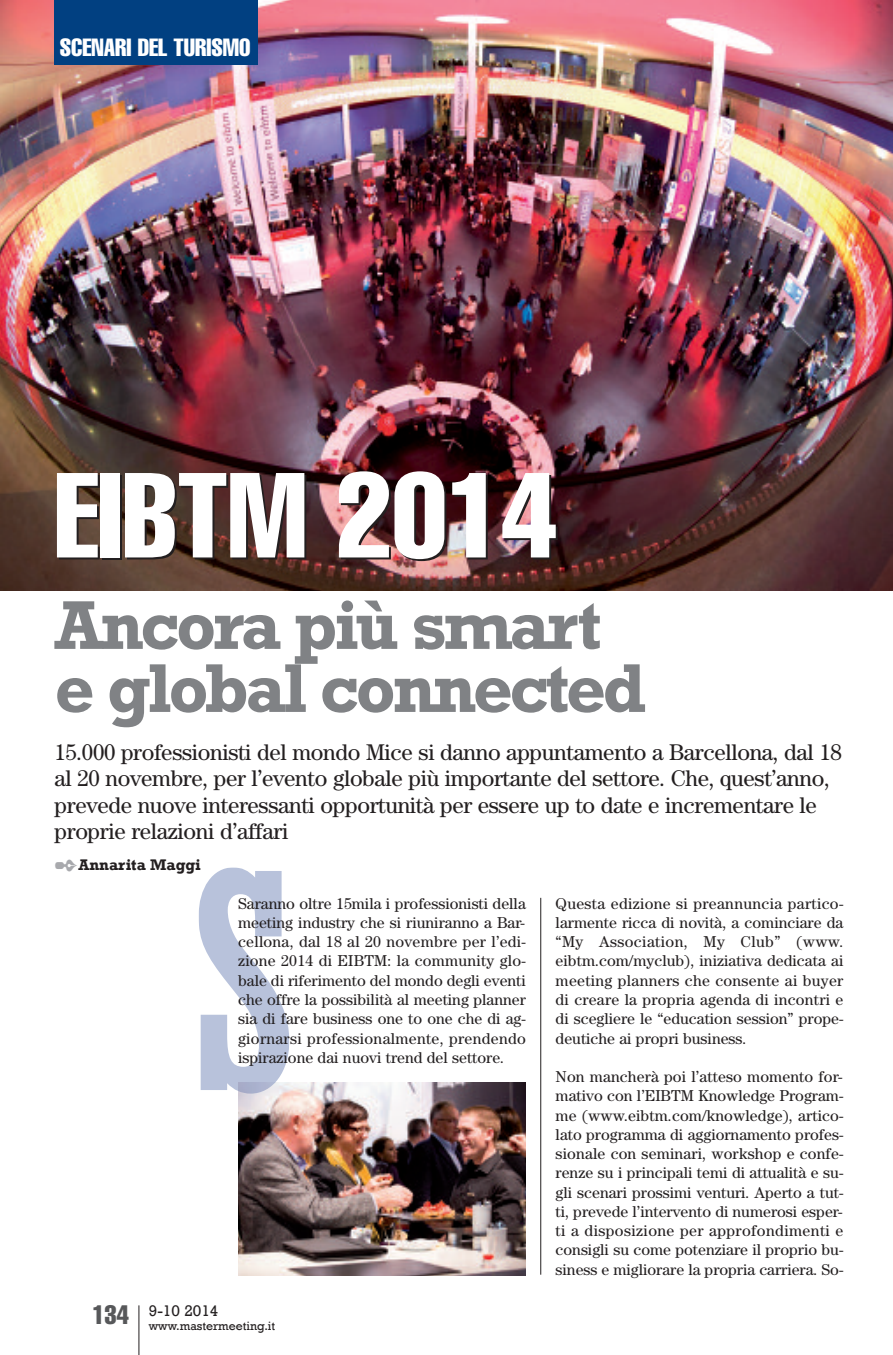
<style>
.page{position:relative;width:893px;height:1355px;background:#fff}
.page>*{position:absolute;margin:0;border:0;box-sizing:border-box;transform-origin:0 0}
.t1{font:extra-condensed 118.48px "Helvetica";color:#fff}
.t2{font:700 70px/63px "Rockwell";letter-spacing:-.05em;color:#808285}
.t3{font:extra-condensed 24.5px "Helvetica";color:#fff}
.t4{font:22.75px/26.2px "Century";letter-spacing:-.015em;color:#231f20}
.t5{font:15.75px/19.2px "Century";color:#231f20;text-align:justify}
.t6{font:700 15.75px "Rockwell";color:#231f20}
.t7{font:15.75px "Rockwell";color:#231f20}
.t8{font:12.25px "Rockwell";color:#231f20}
.s1{color:#a8a9ad}
</style>
<div class="page">
<img style="left:238px;top:1082px;width:288px;height:193px">
<img style="left:0;top:0;width:893px;height:590px">
<hr style="left:540px;top:897px;width:1px;height:377px;background:#231f20">
<hr style="left:138px;top:1305px;width:1px;height:49px;background:#231f20">
<div style="left:55px;top:0;width:203px;height:64px;background:#014081"></div>
<svg style="left:199px;top:867px;width:90px;height:226px"></svg>
<img style="left:238px;top:1082px;width:37px;height:11px">
<h3 class="t3" style="left:60px;top:39px;width:192px">SCENARI DEL TURISMO</h3>
<h1 class="t1" style="left:55px;top:473px;width:504px">EIBTM 2014</h1>
<h2 class="t2" style="left:55px;top:592px;width:593px">Ancora più smart e global connected</h2>
<p class="t4" style="left:55px;top:741px;width:789px">15.000 professionisti del mondo Mice si danno appuntamento a Barcellona, dal 18 al 20 novembre, per l’evento globale più importante del settore. Che, quest’anno, prevede nuove interessanti opportunità per essere up to date e incrementare le proprie relazioni d’affari</p>
<p class="t6" style="left:55px;top:855px;width:148px"><span class="s1">✒</span>Annarita Maggi</p>
<p class="t5" style="left:238px;top:895px;width:289px">Saranno oltre 15mila i professionisti della meeting industry che si riuniranno a Bar&shy;cellona, dal 18 al 20 novembre per l’edi&shy;zione 2014 di EIBTM: la community glo&shy;bale di riferimento del mondo degli eventi che offre la possibilità al meeting planner sia di fare business one to one che di ag&shy;giornarsi professionalmente, prendendo ispirazione dai nuovi trend del settore.</p>
<p class="t8" style="left:92px;top:1318px;width:184px"><sup>134</sup> www.mastermeeting.it</p>
<p class="t7" style="left:149px;top:1300px;width:71px">9-10 2014</p>
<p class="t5" style="left:556px;top:895px;width:289px">Questa edizione si preannuncia partico&shy;larmente ricca di novità, a cominciare da “My Association, My Club” (www. eibtm.com/myclub), iniziativa dedicata ai meeting planners che consente ai buyer di creare la propria agenda di incontri e di scegliere le “education session” prope&shy;deutiche ai propri business.</p>
<p class="t5" style="left:556px;top:1068px;width:289px">Non mancherà poi l’atteso momento for&shy;mativo con l’EIBTM Knowledge Program&shy;me (www.eibtm.com/knowledge), artico&shy;lato programma di aggiornamento profes&shy;sionale con seminari, workshop e confe&shy;renze su i principali temi di attualità e su&shy;gli scenari prossimi venturi. Aperto a tut&shy;ti, prevede l’intervento di numerosi esper&shy;ti a disposizione per approfondimenti e consigli su come potenziare il proprio bu&shy;siness e migliorare la propria carriera. So-</p>
</div>
